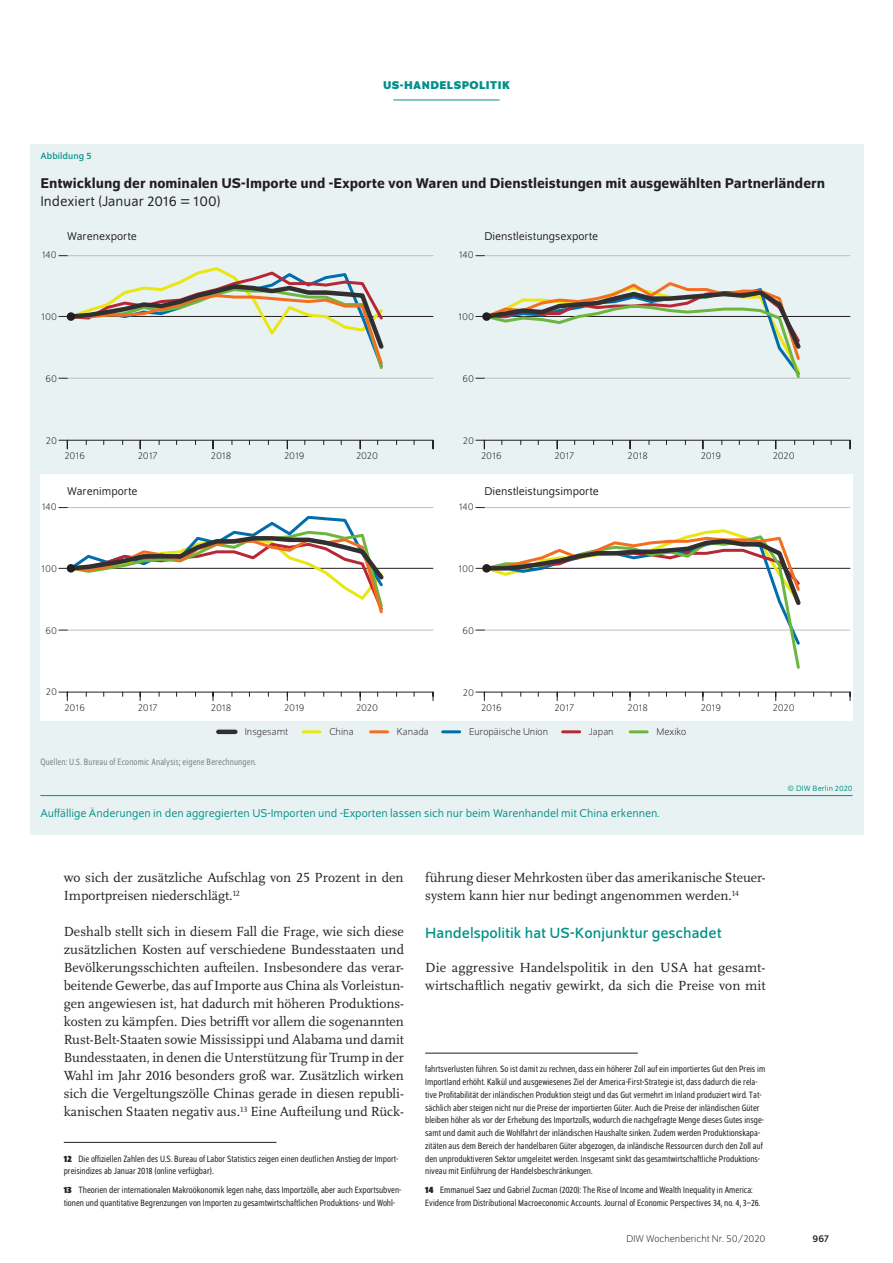
<style>
.page{position:relative;width:893px;height:1263px;background:#fff}
.page>*{position:absolute;margin:0;border:0;box-sizing:border-box;transform-origin:0 0}
.t1{font:15.75px "Schumpeter";color:#009188}
.t2{font:500 15px "Schumpeter";color:#231f20}
.t3{font:15px "Schumpeter Blond";color:#231f20}
.t4{font:13.8px/18px "Scala Pro";color:#231f20}
.t5{font:12px "Schumpeter Blond";color:#009188}
.t6{font:12px "Schumpeter Blond";color:#231f20}
.t7{font:700 12px "Schumpeter";color:#009188}
.t8{font:300 10.5px "Schumpeter";color:#231f20}
.t9{font:10.5px "Schumpeter";color:#231f20}
.t10{font:semi-condensed 9.75px/12.8px "Schumpeter Blond";color:#231f20}
.t11{font:semi-condensed 9.75px "Schumpeter Blond";letter-spacing:.01em;color:#808285}
.t12{font:9.75px "Schumpeter";letter-spacing:.01em;color:#009188}
.t13{font:8.25px "Schumpeter Blond";letter-spacing:.01em;color:#009188}
.s1{font-family:"Schumpeter";font-weight:700}
</style>
<div class="page">
<hr style="left:393px;top:100px;width:107px;height:1px;background:#009188">
<hr style="left:425px;top:1053px;width:213px;height:1px;background:#231f20">
<hr style="left:64px;top:1142px;width:212px;height:1px;background:#231f20">
<div style="left:30px;top:144px;width:833px;height:690px;background:#e9f2f2"></div>
<div style="left:40px;top:474px;width:813px;height:246px;background:#fff"></div>
<hr style="left:303px;top:730px;width:17px;height:3px;background:#e8e613">
<hr style="left:443px;top:730px;width:17px;height:3px;background:#006dad">
<hr style="left:563px;top:730px;width:17px;height:3px;background:#b72837">
<hr style="left:630px;top:730px;width:17px;height:3px;background:#6cb640">
<hr style="left:371px;top:730px;width:17px;height:3px;background:#f36e21">
<hr style="left:67px;top:507px;width:366px;height:1px;background:#bcbdc0">
<hr style="left:67px;top:692px;width:366px;height:1px;background:#231f20">
<hr style="left:218px;top:730px;width:17px;height:4px;background:#312f30">
<hr style="left:67px;top:630px;width:366px;height:1px;background:#bcbdc0">
<svg style="left:59px;top:692px;width:9px;height:9px"></svg>
<hr style="left:67px;top:568px;width:366px;height:1px;background:#231f20">
<hr style="left:484px;top:507px;width:366px;height:1px;background:#bcbdc0">
<hr style="left:484px;top:692px;width:366px;height:1px;background:#231f20">
<hr style="left:484px;top:630px;width:366px;height:1px;background:#bcbdc0">
<svg style="left:476px;top:692px;width:9px;height:9px"></svg>
<hr style="left:484px;top:568px;width:366px;height:1px;background:#231f20">
<hr style="left:67px;top:255px;width:366px;height:1px;background:#bcbdc0">
<hr style="left:67px;top:440px;width:366px;height:1px;background:#231f20">
<hr style="left:67px;top:378px;width:366px;height:1px;background:#bcbdc0">
<svg style="left:59px;top:440px;width:9px;height:9px"></svg>
<hr style="left:67px;top:316px;width:366px;height:1px;background:#231f20">
<hr style="left:484px;top:255px;width:366px;height:1px;background:#bcbdc0">
<hr style="left:484px;top:440px;width:366px;height:1px;background:#231f20">
<hr style="left:484px;top:378px;width:366px;height:1px;background:#bcbdc0">
<svg style="left:476px;top:440px;width:9px;height:9px"></svg>
<hr style="left:484px;top:316px;width:366px;height:1px;background:#231f20">
<svg style="left:59px;top:515px;width:329px;height:99px"></svg>
<div style="left:67px;top:564px;width:8px;height:9px;background:#231f20;border-radius:50%"></div>
<svg style="left:476px;top:529px;width:328px;height:140px"></svg>
<div style="left:482px;top:564px;width:9px;height:9px;background:#231f20;border-radius:50%"></div>
<svg style="left:476px;top:282px;width:328px;height:97px"></svg>
<div style="left:482px;top:312px;width:9px;height:9px;background:#231f20;border-radius:50%"></div>
<svg style="left:59px;top:267px;width:325px;height:102px"></svg>
<div style="left:67px;top:312px;width:8px;height:9px;background:#231f20;border-radius:50%"></div>
<hr style="left:40px;top:795px;width:813px;height:1px;background:#009188">
<p class="t7" style="left:383px;top:79px;width:39px">US-HANDELSPOLITIK</p>
<p class="t12" style="left:40px;top:151px;width:53px">Abbildung 5</p>
<h2 class="t2" style="left:40px;top:175px;width:786px">Entwicklung der nominalen US-Importe und -Exporte von Waren und Dienstleistungen mit ausgewählten Partnerländern</h2>
<h2 class="t3" style="left:40px;top:194px;width:182px">Indexiert (Januar 2016 = 100)</h2>
<p class="t8" style="left:42px;top:250px;width:16px">140</p>
<p class="t6" style="left:67px;top:231px;width:71px">Warenexporte</p>
<p class="t6" style="left:484px;top:231px;width:115px">Dienstleistungsexporte</p>
<p class="t8" style="left:459px;top:250px;width:16px">140</p>
<p class="t8" style="left:41px;top:311px;width:17px">100</p>
<p class="t8" style="left:458px;top:311px;width:17px">100</p>
<p class="t8" style="left:45px;top:373px;width:13px">60</p>
<p class="t8" style="left:462px;top:373px;width:13px">60</p>
<p class="t8" style="left:46px;top:435px;width:13px">20</p>
<p class="t8" style="left:64px;top:451px;width:22px">2016</p>
<p class="t8" style="left:138px;top:451px;width:21px">2017</p>
<p class="t8" style="left:211px;top:451px;width:22px">2018</p>
<p class="t8" style="left:284px;top:451px;width:22px">2019</p>
<p class="t8" style="left:356px;top:451px;width:23px">2020</p>
<p class="t8" style="left:463px;top:435px;width:13px">20</p>
<p class="t8" style="left:481px;top:451px;width:22px">2016</p>
<p class="t8" style="left:554px;top:451px;width:21px">2017</p>
<p class="t8" style="left:628px;top:451px;width:22px">2018</p>
<p class="t8" style="left:701px;top:451px;width:22px">2019</p>
<p class="t8" style="left:773px;top:451px;width:23px">2020</p>
<p class="t8" style="left:42px;top:501px;width:16px">140</p>
<p class="t6" style="left:67px;top:485px;width:72px">Warenimporte</p>
<p class="t6" style="left:484px;top:485px;width:116px">Dienstleistungsimporte</p>
<p class="t8" style="left:459px;top:501px;width:16px">140</p>
<p class="t8" style="left:41px;top:563px;width:17px">100</p>
<p class="t8" style="left:458px;top:563px;width:17px">100</p>
<p class="t8" style="left:45px;top:625px;width:13px">60</p>
<p class="t8" style="left:462px;top:625px;width:13px">60</p>
<p class="t8" style="left:46px;top:687px;width:13px">20</p>
<p class="t8" style="left:463px;top:687px;width:13px">20</p>
<p class="t8" style="left:64px;top:702px;width:22px">2016</p>
<p class="t8" style="left:138px;top:702px;width:21px">2017</p>
<p class="t8" style="left:211px;top:702px;width:22px">2018</p>
<p class="t8" style="left:284px;top:702px;width:22px">2019</p>
<p class="t8" style="left:356px;top:702px;width:23px">2020</p>
<p class="t8" style="left:481px;top:702px;width:22px">2016</p>
<p class="t8" style="left:554px;top:702px;width:21px">2017</p>
<p class="t8" style="left:628px;top:702px;width:22px">2018</p>
<p class="t8" style="left:701px;top:702px;width:22px">2019</p>
<p class="t8" style="left:773px;top:702px;width:23px">2020</p>
<p class="t8" style="left:245px;top:727px;width:45px">Insgesamt</p>
<p class="t8" style="left:329px;top:726px;width:26px">China</p>
<p class="t8" style="left:397px;top:726px;width:34px">Kanada</p>
<p class="t8" style="left:469px;top:726px;width:81px">Europäische Union</p>
<p class="t8" style="left:589px;top:726px;width:26px">Japan</p>
<p class="t8" style="left:657px;top:726px;width:31px">Mexiko</p>
<p class="t11" style="left:40px;top:757px;width:218px">Quellen: U.S. Bureau of Economic Analysis; eigene Berechnungen.</p>
<p class="t5" style="left:40px;top:807px;width:621px">Auffällige Änderungen in den aggregierten US-Importen und -Exporten lassen sich nur beim Warenhandel mit China erkennen.</p>
<h3 class="t4" style="left:64px;top:868px;width:341px">wo sich der zusätzliche Aufschlag von 25 Prozent in den<br>Importpreisen niederschlägt.<sup>12</sup></h3>
<p class="t4" style="left:64px;top:922px;width:342px;text-align:justify">Deshalb stellt sich in diesem Fall die Frage, wie sich diese zusätzlichen Kosten auf verschiedene Bundesstaaten und Bevölkerungsschichten aufteilen. Insbesondere das verar&shy;beitende Gewerbe, das auf Importe aus China als Vorleistun&shy;gen angewiesen ist, hat dadurch mit höheren Produktions&shy;kosten zu kämpfen. Dies betrifft vor allem die sogenannten Rust-Belt-Staaten sowie Mississippi und Alabama und damit Bundesstaaten, in denen die Unterstützung für Trump in der Wahl im Jahr 2016 besonders groß war. Zusätzlich wirken sich die Vergeltungszölle Chinas gerade in diesen republi&shy;kanischen Staaten negativ aus.<sup>13</sup> Eine Aufteilung und Rück-</p>
<p class="t10" style="left:64px;top:1152px;width:336px"><span class="s1">12</span> Die offiziellen Zahlen des U.S. Bureau of Labor Statistics zeigen einen deutlichen Anstieg der Import&shy;preisindizes ab Januar 2018 (online verfügbar).</p>
<p class="t10" style="left:64px;top:1184px;width:339px"><span class="s1">13</span> Theorien der internationalen Makroökonomik legen nahe, dass Importzölle, aber auch Exportsubven&shy;tionen und quantitative Begrenzungen von Importen zu gesamtwirtschaftlichen Produktions- und Wohl-</p>
<h3 class="t4" style="left:425px;top:868px;width:342px">führung dieser Mehrkosten über das amerikanische Steuer&shy;system kann hier nur bedingt angenommen werden.<sup>14</sup></h3>
<h1 class="t1" style="left:425px;top:925px;width:298px">Handelspolitik hat US-Konjunktur geschadet</h1>
<h3 class="t4" style="left:425px;top:958px;width:342px">Die aggressive Handelspolitik in den USA hat gesamt&shy;wirtschaftlich negativ gewirkt, da sich die Preise von mit</h3>
<p class="t10" style="left:425px;top:1063px;width:341px">fahrtsverlusten führen. So ist damit zu rechnen, dass ein höherer Zoll auf ein importiertes Gut den Preis im Importland erhöht. Kalkül und ausgewiesenes Ziel der America-First-Strategie ist, dass dadurch die rela&shy;tive Profitabilität der inländischen Produktion steigt und das Gut vermehrt im Inland produziert wird. Tat&shy;sächlich aber steigen nicht nur die Preise der importierten Güter. Auch die Preise der inländischen Güter bleiben höher als vor der Erhebung des Importzolls, wodurch die nachgefragte Menge dieses Gutes insge&shy;samt und damit auch die Wohlfahrt der inländischen Haushalte sinken. Zudem werden Produktionskapa&shy;zitäten aus dem Bereich der handelbaren Güter abgezogen, da inländische Ressourcen durch den Zoll auf den unproduktiveren Sektor umgeleitet werden. Insgesamt sinkt das gesamtwirtschaftliche Produktions&shy;niveau mit Einführung der Handelsbeschränkungen.</p>
<p class="t10" style="left:425px;top:1184px;width:337px"><span class="s1">14</span> Emmanuel Saez und Gabriel Zucman (2020): The Rise of Income and Wealth Inequality in America:<br>Evidence from Distributional Macroeconomic Accounts. Journal of Economic Perspectives 34, no. 4, 3–26.</p>
<p class="t13" style="left:788px;top:784px;width:66px">© DIW Berlin 2020</p>
<p class="t8" style="left:626px;top:1234px;width:140px">DIW Wochenbericht Nr. 50/2020</p>
<p class="t9" style="left:812px;top:1233px;width:18px">967</p>
</div>
